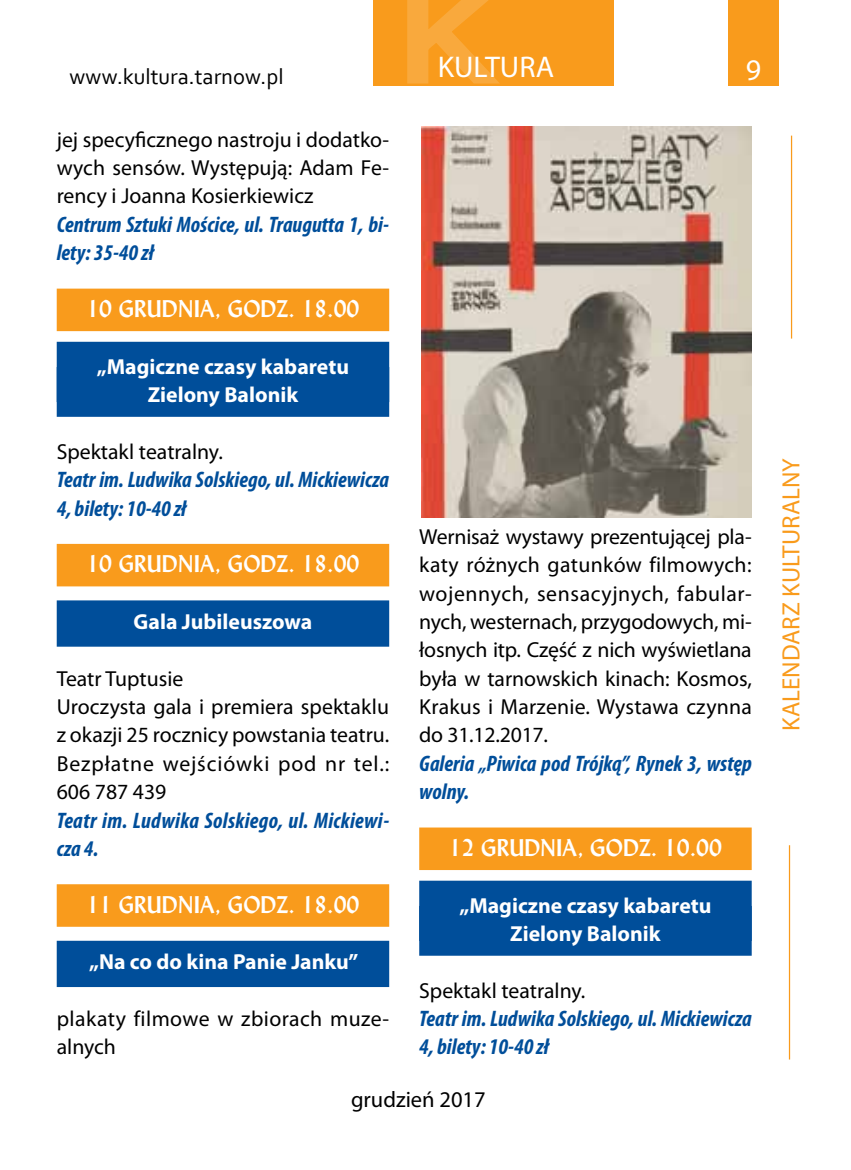
<style>
.page{position:relative;width:851px;height:1170px;background:#fff}
.page>*{position:absolute;margin:0;border:0;box-sizing:border-box;transform-origin:0 0}
.t1{font:30px "Myriad Pro";color:#fff}
.t2{font:25px "Myriad Pro";color:#f99b1c}
.t3{font:italic 700 condensed 22.5px/28.2px "Myriad Pro";color:#004e9a}
.t4{font:700 22.5px "Lydian PL";color:#fff}
.t5{font:22.5px "Corbel";color:#000}
.t6{font:22.5px "Myriad Pro";color:#000}
.t7{font:21.75px/28.2px "Myriad Pro";color:#000;text-align:justify}
.t8{font:700 21.75px/28.2px "Myriad Pro";color:#fff;text-align:center}
.t9{font:21.75px/28.2px "Myriad Pro";letter-spacing:.02em;color:#000}
</style>
<div class="page">
<div style="left:373px;top:0;width:241px;height:85px;background:#f99b1c"></div>
<svg style="left:404px;top:0;width:164px;height:86px"></svg>
<div style="left:728px;top:0;width:50px;height:85px;background:#f99b1c"></div>
<hr style="left:790px;top:136px;width:2px;height:202px;background:#f99b1c">
<hr style="left:788px;top:845px;width:2px;height:214px;background:#f99b1c">
<div style="left:57px;top:288px;width:332px;height:43px;background:#f99b1c"></div>
<div style="left:57px;top:342px;width:332px;height:75px;background:#004e9a"></div>
<div style="left:57px;top:544px;width:332px;height:42px;background:#f99b1c"></div>
<div style="left:57px;top:600px;width:332px;height:46px;background:#004e9a"></div>
<div style="left:57px;top:884px;width:332px;height:42px;background:#f99b1c"></div>
<div style="left:57px;top:940px;width:332px;height:46px;background:#004e9a"></div>
<div style="left:419px;top:827px;width:332px;height:43px;background:#f99b1c"></div>
<div style="left:419px;top:880px;width:332px;height:75px;background:#004e9a"></div>
<img style="left:421px;top:127px;width:330px;height:391px">
<p class="t5" style="left:70px;top:62px;width:215px">www.kultura.tarnow.pl</p>
<p class="t7" style="left:57px;top:125px;width:334px">jej specyficznego nastroju i dodatko&shy;wych sensów. Występują: Adam Fe&shy;rency i Joanna Kosierkiewicz</p>
<p class="t3" style="left:57px;top:210px;width:334px">Centrum Sztuki Mościce, ul. Traugutta 1, bi&shy;lety: 35-40 zł</p>
<p class="t4" style="left:86px;top:294px;width:274px">10 GRUDNIA, GODZ. 18.00</p>
<p class="t8" style="left:97px;top:351px;width:254px">„Magiczne czasy kabaretu<br>Zielony Balonik</p>
<p class="t7" style="left:57px;top:437px;width:168px">Spektakl teatralny.</p>
<p class="t3" style="left:57px;top:465px;width:334px">Teatr im. Ludwika Solskiego, ul. Mickiewicza<br>4, bilety: 10-40 zł</p>
<p class="t4" style="left:86px;top:549px;width:274px">10 GRUDNIA, GODZ. 18.00</p>
<p class="t8" style="left:133px;top:606px;width:180px">Gala Jubileuszowa</p>
<p class="t7" style="left:57px;top:664px;width:334px;text-align:left">Teatr Tuptusie<br>Uroczysta gala i premiera spektaklu z okazji 25 rocznicy powstania teatru.<br>Bezpłatne wejściówki pod nr tel.:<br>606 787 439</p>
<p class="t3" style="left:57px;top:805px;width:334px">Teatr im. Ludwika Solskiego, ul. Mickiewi&shy;cza 4.</p>
<p class="t4" style="left:86px;top:889px;width:274px">11 GRUDNIA, GODZ. 18.00</p>
<p class="t8" style="left:89px;top:947px;width:271px">„Na co do kina Panie Janku”</p>
<p class="t9" style="left:57px;top:1004px;width:334px">plakaty filmowe w zbiorach muze&shy;alnych</p>
<h1 class="t1" style="left:437px;top:48px;width:118px">KULTURA</h1>
<h1 class="t1" style="left:745px;top:51px;width:17px">9</h1>
<p class="t7" style="left:419px;top:522px;width:334px">Wernisaż wystawy prezentującej pla&shy;katy różnych gatunków filmowych: wojennych, sensacyjnych, fabular&shy;nych, westernach, przygodowych, mi&shy;łosnych itp. Część z nich wyświetlana była w tarnowskich kinach: Kosmos, Krakus i Marzenie. Wystawa czynna do 31.12.2017.</p>
<p class="t3" style="left:419px;top:748px;width:334px">Galeria „Piwica pod Trójką”, Rynek 3, wstęp wolny.</p>
<p class="t4" style="left:449px;top:832px;width:274px">12 GRUDNIA, GODZ. 10.00</p>
<p class="t8" style="left:459px;top:890px;width:254px">„Magiczne czasy kabaretu<br>Zielony Balonik</p>
<p class="t7" style="left:419px;top:975px;width:168px">Spektakl teatralny.</p>
<p class="t3" style="left:419px;top:1003px;width:334px">Teatr im. Ludwika Solskiego, ul. Mickiewicza<br>4, bilety: 10-40 zł</p>
<p class="t6" style="left:351px;top:1085px;width:136px">grudzień 2017</p>
<p class="t2" style="left:775px;top:731px;width:274px;rotate:-90deg">KALENDARZ KULTURALNY</p>
</div>
